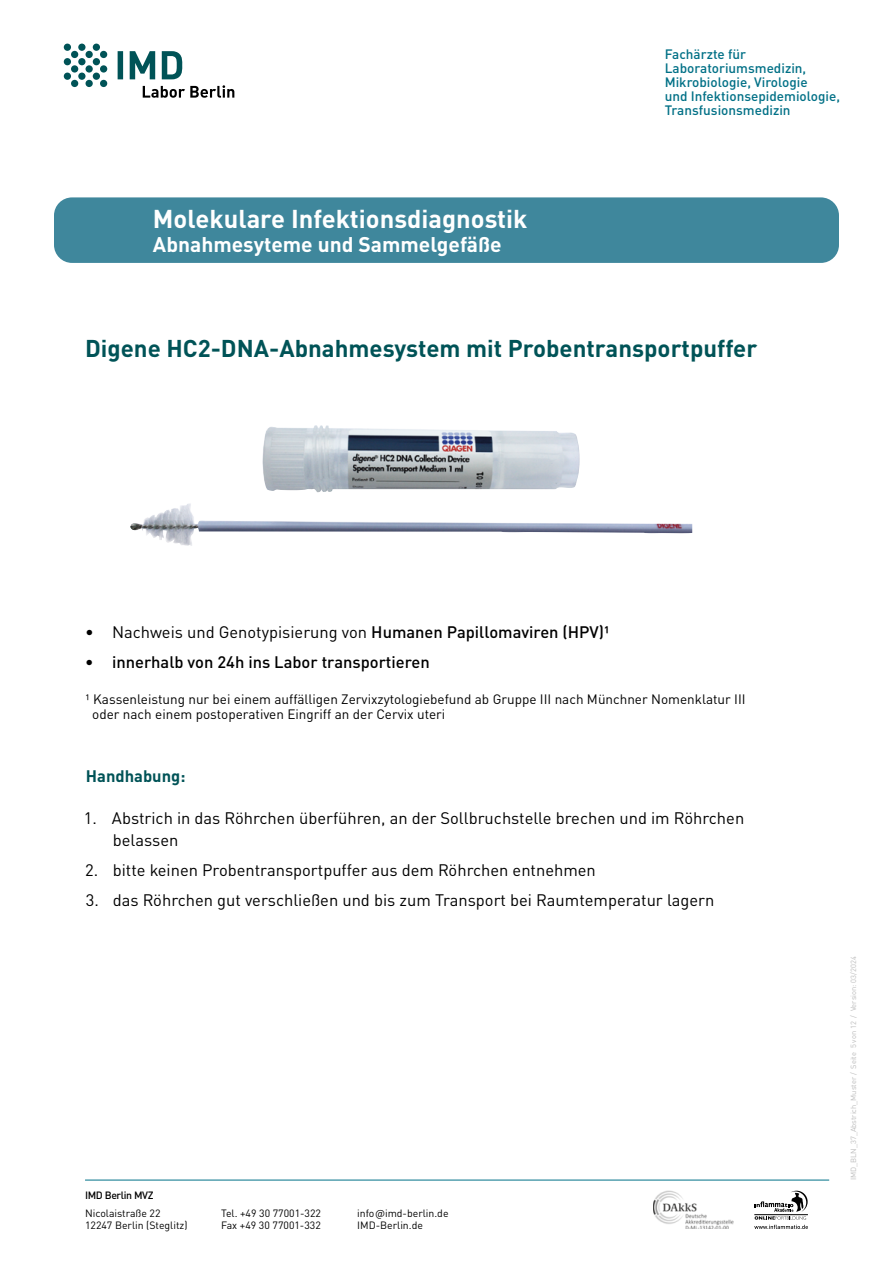
<style>
.page{position:relative;width:893px;height:1263px;background:#fff}
.page>*{position:absolute;margin:0;border:0;box-sizing:border-box;transform-origin:0 0}
.t1{font:700 25.5px "DIN Pro";color:#fff}
.t2{font:700 24px "DIN Pro";color:#005357}
.t3{font:700 21px "DIN Pro";color:#fff}
.t4{font:16.5px/22.5px "DIN Pro";color:#000}
.t5{font:500 16.5px "DIN Pro";color:#000}
.t6{font:700 16.5px "DIN Pro";color:#005357}
.t7{font:13.5px/15px "DIN Pro";color:#000}
.t8{font:500 13.5px/14px "DIN Pro";color:#007086}
.t9{font:10.5px "DIN Pro";color:#000}
.t10{font:500 10.5px "DIN Pro";letter-spacing:-.035em;color:#000}
.t11{font:7.5px "DIN Pro";color:#bcbcbc}
.s1{font-weight:500}
</style>
<div class="page">
<div style="left:54px;top:197px;width:785px;height:66px;background:#3f879c;border-radius:18px"></div>
<svg style="left:118px;top:51px;width:65px;height:28px"></svg>
<svg style="left:143px;top:85px;width:91px;height:13px"></svg>
<svg style="left:64px;top:44px;width:43px;height:43px"></svg>
<svg style="left:754px;top:1225px;width:54px;height:4px"></svg>
<svg style="left:755px;top:1191px;width:53px;height:28px"></svg>
<hr style="left:754px;top:1214px;width:54px;height:1px;background:#000">
<img style="left:653px;top:1191px;width:80px;height:38px">
<hr style="left:85px;top:1180px;width:744px;height:1px;background:#007188">
<img style="left:262px;top:425px;width:308px;height:67px">
<h1 class="t1" style="left:153px;top:197px;width:376px">Molekulare Infektionsdiagnostik</h1>
<p class="t3" style="left:153px;top:227px;width:350px">Abnahmesyteme und Sammelgefäße</p>
<p class="t8" style="left:665px;top:46px;width:177px">Fachärzte für<br>Laboratoriumsmedizin,<br>Mikrobiologie, Virologie<br>und Infektionsepidemiologie,<br>Transfusionsmedizin</p>
<h2 class="t2" style="left:85px;top:328px;width:674px">Digene HC2-DNA-Abnahmesystem mit Probentransportpuffer</h2>
<p class="t4" style="left:85px;top:619px;width:526px">• Nachweis und Genotypisierung von <span class="s1">Humanen Papillomaviren (HPV)¹</span></p>
<p class="t5" style="left:85px;top:648px;width:346px">• innerhalb von 24h ins Labor transportieren</p>
<p class="t7" style="left:92px;top:690px;width:655px;text-indent:-7px">¹ Kassenleistung nur bei einem auffälligen Zervixzytologiebefund ab Gruppe III nach Münchner Nomenklatur III oder nach einem postoperativen Eingriff an der Cervix uteri</p>
<p class="t6" style="left:86px;top:762px;width:101px">Handhabung:</p>
<p class="t4" style="left:113px;top:805px;width:633px;text-indent:-29px">1. Abstrich in das Röhrchen überführen, an der Sollbruchstelle brechen und im Röhrchen belassen</p>
<p class="t4" style="left:85px;top:857px;width:512px">2. bitte keinen Probentransportpuffer aus dem Röhrchen entnehmen</p>
<p class="t4" style="left:86px;top:887px;width:630px">3. das Röhrchen gut verschließen und bis zum Transport bei Raumtemperatur lagern</p>
<p class="t10" style="left:85px;top:1186px;width:70px">IMD Berlin MVZ</p>
<p class="t9" style="left:85px;top:1205px;width:77px">Nicolaistraße 22</p>
<p class="t9" style="left:221px;top:1205px;width:101px">Tel. +49 30 77001-322</p>
<p class="t9" style="left:357px;top:1205px;width:93px">info@imd-berlin.de</p>
<p class="t9" style="left:85px;top:1217px;width:104px">12247 Berlin (Steglitz)</p>
<p class="t9" style="left:221px;top:1217px;width:101px">Fax +49 30 77001-332</p>
<p class="t9" style="left:357px;top:1217px;width:67px">IMD-Berlin.de</p>
<p class="t11" style="left:848px;top:1180px;width:226px;rotate:-90deg">IMD_BLN_37_Abstrich_Muster / Seite 5 von 12 / Version: 03/2024</p>
</div>
